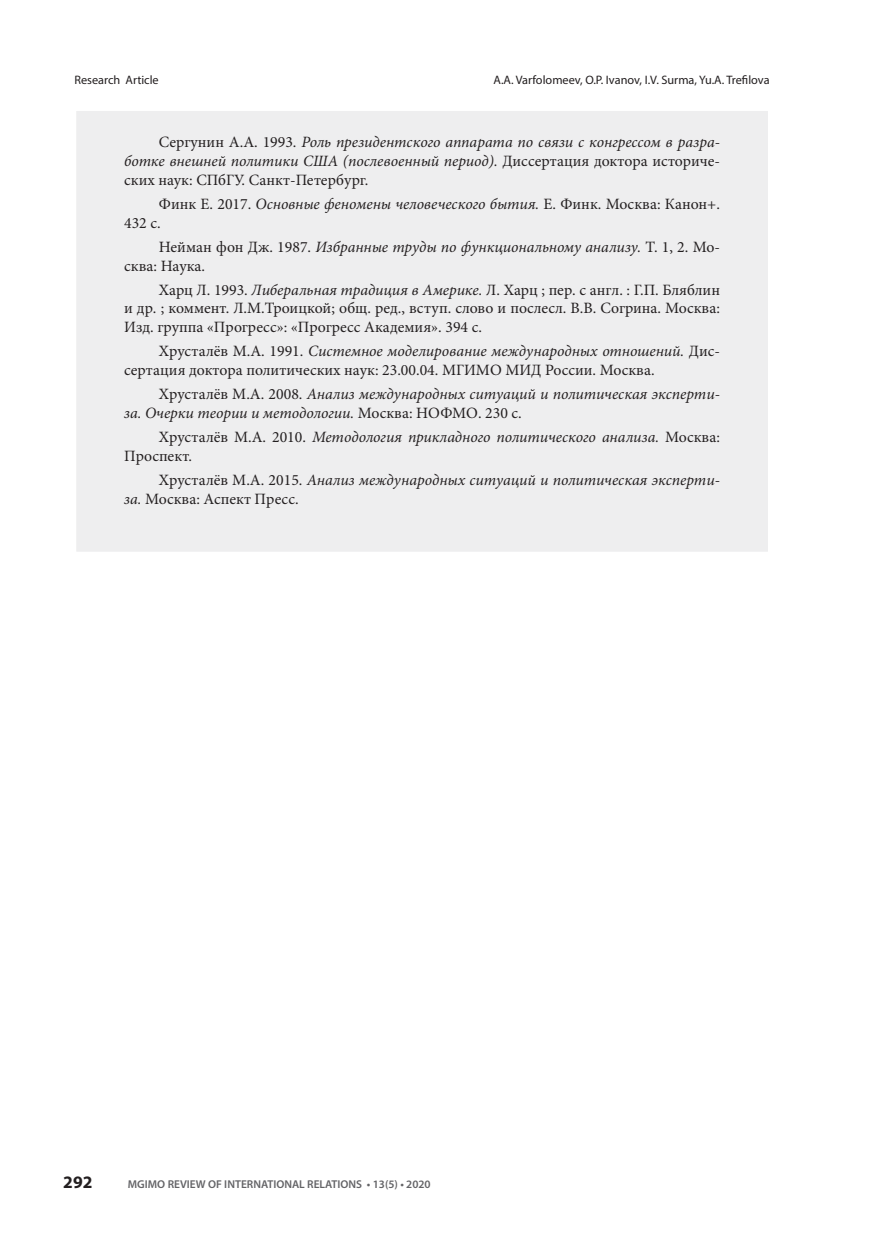
<style>
.page{position:relative;width:874px;height:1241px;background:#fff}
.page>*{position:absolute;margin:0;border:0;box-sizing:border-box;transform-origin:0 0}
.t1{font:700 17.5px "Myriad Pro";color:#231f20}
.t2{font:italic 15.75px/18.9px "Minion Pro";color:#231f20}
.t3{font:15.75px/18.9px "Minion Pro";color:#231f20}
.t4{font:12.25px "Myriad Pro";color:#231f20}
.t5{font:600 11.38px "Myriad Pro";color:#636366}
.s1{font-style:normal}
.s2{font-style:italic}
</style>
<div class="page">
<div style="left:74px;top:109px;width:695px;height:444px;background:#eeeeef;border:2px solid #fff"></div>
<p class="t4" style="left:74px;top:72px;width:86px">Research Article</p>
<p class="t4" style="left:493px;top:72px;width:277px">A.A. Varfolomeev, O.P. Ivanov, I.V. Surma, Yu.A. Trefilova</p>
<p class="t2" style="left:124px;top:133px;width:597px;text-align:justify;text-indent:35px"><span class="s1">Сергунин А.А. 1993.</span> Роль президентского аппарата по связи с конгрессом в разра&shy;ботке внешней политики США (послевоенный период). <span class="s1">Диссертация доктора историче&shy;ских наук: СПбГУ. Санкт-Петербург.</span></p>
<p class="t3" style="left:124px;top:194px;width:597px;text-indent:35px">Финк Е. 2017. <span class="s2">Основные феномены человеческого бытия.</span> Е. Финк. Москва: Канон+.<br>432 с.</p>
<p class="t2" style="left:124px;top:237px;width:597px;text-indent:35px"><span class="s1">Нейман фон Дж. 1987.</span> Избранные труды по функциональному анализу. <span class="s1">Т. 1, 2. Мо&shy;сква: Наука.</span></p>
<p class="t3" style="left:124px;top:280px;width:597px;text-align:justify;text-indent:35px">Харц Л. 1993. <span class="s2">Либеральная традиция в Америке.</span> Л. Харц ; пер. с англ. : Г.П. Бляблин и др. ; коммент. Л.М.Троицкой; общ. ред., вступ. слово и послесл. В.В. Согрина. Москва:<br>Изд. группа «Прогресс»: «Прогресс Академия». 394 с.</p>
<p class="t3" style="left:124px;top:342px;width:597px;text-indent:35px">Хрусталёв М.А. 1991. <span class="s2">Системное моделирование международных отношений.</span> Дис&shy;сертация доктора политических наук: 23.00.04. МГИМО МИД России. Москва.</p>
<p class="t2" style="left:124px;top:384px;width:597px;text-indent:35px"><span class="s1">Хрусталёв М.А. 2008.</span> Анализ международных ситуаций и политическая эксперти&shy;за. Очерки теории и методологии. <span class="s1">Москва: НОФМО. 230 с.</span></p>
<p class="t2" style="left:124px;top:427px;width:597px;text-indent:35px"><span class="s1">Хрусталёв М.А. 2010.</span> Методология прикладного политического анализа. <span class="s1">Москва:<br>Проспект.</span></p>
<p class="t2" style="left:124px;top:470px;width:597px;text-indent:35px"><span class="s1">Хрусталёв М.А. 2015.</span> Анализ международных ситуаций и политическая эксперти&shy;за. <span class="s1">Москва: Аспект Пресс.</span></p>
<p class="t1" style="left:63px;top:1170px;width:31px">292</p>
<p class="t5" style="left:128px;top:1176px;width:304px">MGIMO REVIEW OF INTERNATIONAL RELATIONS • 13(5) • 2020</p>
</div>
